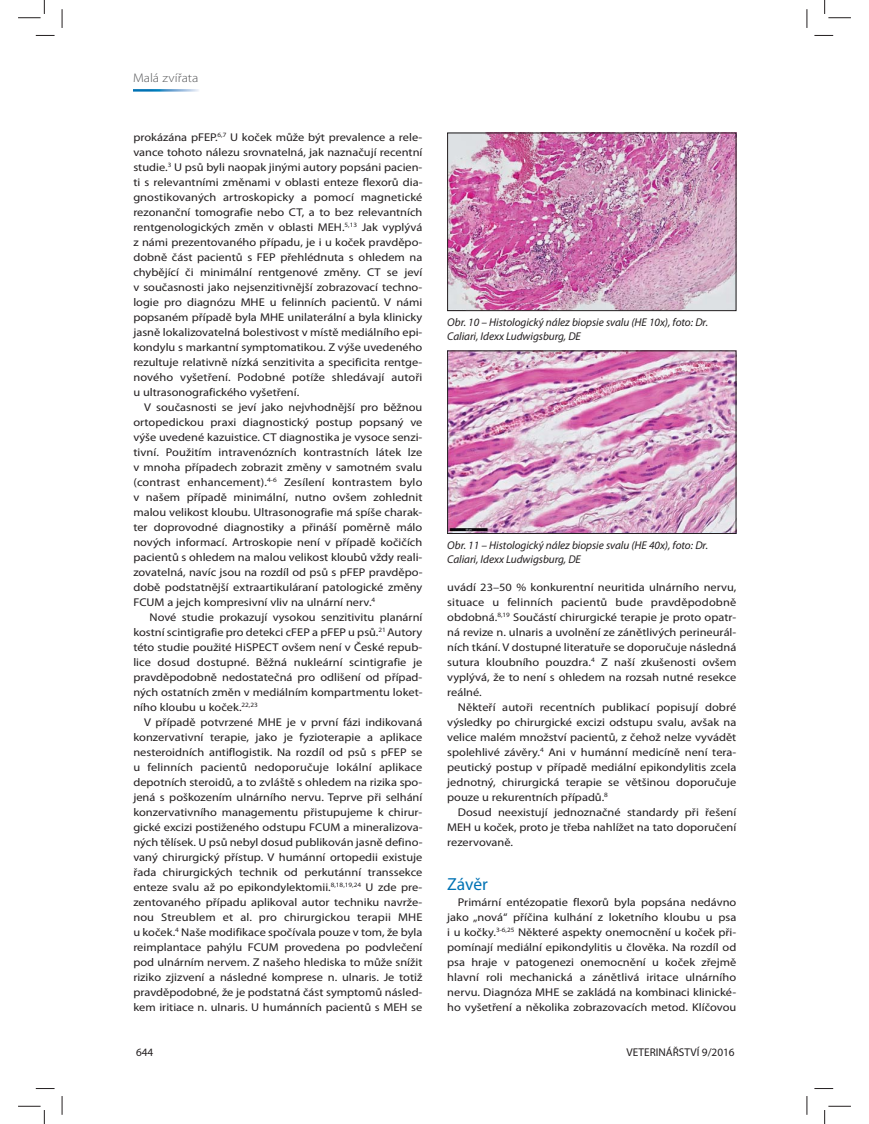
<style>
.page{position:relative;width:869px;height:1124px;background:#fff}
.page>*{position:absolute;margin:0;border:0;box-sizing:border-box;transform-origin:0 0}
.t1{font:17.5px "Myriad Pro";letter-spacing:-.005em;color:#0072b4}
.t2{font:300 12.5px "Myriad Pro";color:#58595b;scale:1.1 1}
.t3{font:11.25px/15px "Myriad Pro";color:#231f20;text-align:justify;scale:1.1 1}
.t4{font:italic 11.25px/13.8px "Myriad Pro";letter-spacing:-.005em;color:#231f20}
.t5{font:11.25px "Myriad Pro";color:#231f20}
</style>
<div class="page">
<img style="left:449px;top:352px;width:285px;height:179px">
<img style="left:449px;top:135px;width:285px;height:174px">
<div style="left:447px;top:133px;width:289px;height:178px;border:1px solid #231f20"></div>
<svg style="left:36px;top:35px;width:19px;height:1px"></svg>
<svg style="left:814px;top:35px;width:18px;height:1px"></svg>
<svg style="left:36px;top:1088px;width:19px;height:1px"></svg>
<svg style="left:814px;top:1088px;width:18px;height:1px"></svg>
<svg style="left:61px;top:9px;width:2px;height:19px"></svg>
<svg style="left:61px;top:1096px;width:2px;height:18px"></svg>
<svg style="left:806px;top:9px;width:1px;height:19px"></svg>
<svg style="left:806px;top:1096px;width:1px;height:18px"></svg>
<svg style="left:18px;top:1px;width:27px;height:18px"></svg>
<svg style="left:18px;top:1105px;width:27px;height:18px"></svg>
<svg style="left:824px;top:1px;width:26px;height:18px"></svg>
<svg style="left:824px;top:1105px;width:26px;height:18px"></svg>
<p class="t2" style="left:133px;top:70px;width:61px">Malá zvířata</p>
<p class="t3" style="left:133px;top:129px;width:264px">prokázána pFEP.<sup>6,7</sup> U koček může být prevalence a rele&shy;vance tohoto nálezu srovnatelná, jak naznačují recentní studie.<sup>3</sup> U psů byli naopak jinými autory popsáni pacien&shy;ti s relevantními změnami v oblasti enteze flexorů dia&shy;gnostikovaných artroskopicky a pomocí magnetické rezonanční tomografie nebo CT, a to bez relevantních rentgenologických změn v oblasti MEH.<sup>5,13</sup> Jak vyplývá z námi prezentovaného případu, je i u koček pravděpo&shy;dobně část pacientů s FEP přehlédnuta s ohledem na chybějící či minimální rentgenové změny. CT se jeví v současnosti jako nejsenzitivnější zobrazovací techno&shy;logie pro diagnózu MHE u felinních pacientů. V námi popsaném případě byla MHE unilaterální a byla klinicky jasně lokalizovatelná bolestivost v místě mediálního epi&shy;kondylu s markantní symptomatikou. Z výše uvedeného rezultuje relativně nízká senzitivita a specificita rentge&shy;nového vyšetření. Podobné potíže shledávají autoři u ultrasonografického vyšetření.</p>
<p class="t3" style="left:133px;top:399px;width:264px;text-indent:11px">V současnosti se jeví jako nejvhodnější pro běžnou ortopedickou praxi diagnostický postup popsaný ve výše uvedené kazuistice. CT diagnostika je vysoce senzi&shy;tivní. Použitím intravenózních kontrastních látek lze v mnoha případech zobrazit změny v samotném svalu (contrast enhancement).<sup>4-6</sup> Zesílení kontrastem bylo v našem případě minimální, nutno ovšem zohlednit malou velikost kloubu. Ultrasonografie má spíše charak&shy;ter doprovodné diagnostiky a přináší poměrně málo nových informací. Artroskopie není v případě kočičích pacientů s ohledem na malou velikost kloubů vždy reali&shy;zovatelná, navíc jsou na rozdíl od psů s pFEP pravděpo&shy;době podstatnější extraartikuláraní patologické změny FCUM a jejch kompresivní vliv na ulnární nerv.<sup>4</sup></p>
<p class="t3" style="left:133px;top:609px;width:264px;text-indent:16px">Nové studie prokazují vysokou senzitivitu planární kostní scintigrafie pro detekci cFEP a pFEP u psů.<sup>21</sup> Autory této studie použité HiSPECT ovšem není v České repub&shy;lice dosud dostupné. Běžná nukleární scintigrafie je pravděpodobně nedostatečná pro odlišení od případ&shy;ných ostatních změn v mediálním kompartmentu loket&shy;ního kloubu u koček.<sup>22,23</sup></p>
<p class="t3" style="left:133px;top:714px;width:264px;text-indent:11px">V případě potvrzené MHE je v první fázi indikovaná konzervativní terapie, jako je fyzioterapie a aplikace nesteroidních antiflogistik. Na rozdíl od psů s pFEP se u felinních pacientů nedoporučuje lokální aplikace depotních steroidů, a to zvláště s ohledem na rizika spo&shy;jená s poškozením ulnárního nervu. Teprve při selhání konzervativního managementu přistupujeme k chirur&shy;gické excizi postiženého odstupu FCUM a mineralizova&shy;ných tělísek. U psů nebyl dosud publikován jasně defino&shy;vaný chirurgický přístup. V humánní ortopedii existuje řada chirurgických technik od perkutánní transsekce enteze svalu až po epikondylektomii.<sup>8,18,19,24</sup> U zde pre&shy;zentovaného případu aplikoval autor techniku navrže&shy;nou Streublem et al. pro chirurgickou terapii MHE u koček.<sup>4</sup> Naše modifikace spočívala pouze v tom, že byla reimplantace pahýlu FCUM provedena po podvlečení pod ulnárním nervem. Z našeho hlediska to může snížit riziko zjizvení a následné komprese n. ulnaris. Je totiž pravděpodobné, že je podstatná část symptomů násled&shy;kem iritiace n. ulnaris. U humánních pacientů s MEH se</p>
<p class="t4" style="left:447px;top:315px;width:262px">Obr. 10 – Histologický nález biopsie svalu (HE 10x), foto: Dr.<br>Caliari, Idexx Ludwigsburg, DE</p>
<p class="t4" style="left:447px;top:538px;width:262px">Obr. 11 – Histologický nález biopsie svalu (HE 40x), foto: Dr.<br>Caliari, Idexx Ludwigsburg, DE</p>
<p class="t3" style="left:447px;top:579px;width:264px">uvádí 23–50 % konkurentní neuritida ulnárního nervu, situace u felinních pacientů bude pravděpodobně obdobná.<sup>8,19</sup> Součástí chirurgické terapie je proto opatr&shy;ná revize n. ulnaris a uvolnění ze zánětlivých perineurál&shy;ních tkání. V dostupné literatuře se doporučuje následná sutura kloubního pouzdra.<sup>4</sup> Z naší zkušenosti ovšem vyplývá, že to není s ohledem na rozsah nutné resekce reálné.</p>
<p class="t3" style="left:447px;top:699px;width:264px;text-indent:11px">Někteří autoři recentních publikací popisují dobré výsledky po chirurgické excizi odstupu svalu, avšak na velice malém množství pacientů, z čehož nelze vyvádět spolehlivé závěry.<sup>4</sup> Ani v humánní medicíně není tera&shy;peutický postup v případě mediální epikondylitis zcela jednotný, chirurgická terapie se většinou doporučuje pouze u rekurentních případů.<sup>8</sup></p>
<p class="t3" style="left:447px;top:804px;width:264px;text-indent:11px">Dosud neexistují jednoznačné standardy při řešení MEH u koček, proto je třeba nahlížet na tato doporučení rezervovaně.</p>
<h1 class="t1" style="left:447px;top:872px;width:42px">Závěr</h1>
<p class="t3" style="left:447px;top:894px;width:264px;text-indent:11px">Primární entézopatie flexorů byla popsána nedávno jako „nová“ příčina kulhání z loketního kloubu u psa i u kočky.<sup>3-6,25</sup> Některé aspekty onemocnění u koček při&shy;pomínají mediální epikondylitis u člověka. Na rozdíl od psa hraje v patogenezi onemocnění u koček zřejmě hlavní roli mechanická a zánětlivá iritace ulnárního nervu. Diagnóza MHE se zakládá na kombinaci klinické&shy;ho vyšetření a několika zobrazovacích metod. Klíčovou</p>
<p class="t5" style="left:136px;top:1045px;width:19px">644</p>
<p class="t5" style="left:626px;top:1045px;width:110px">VETERINÁŘSTVÍ 9/2016</p>
</div>
